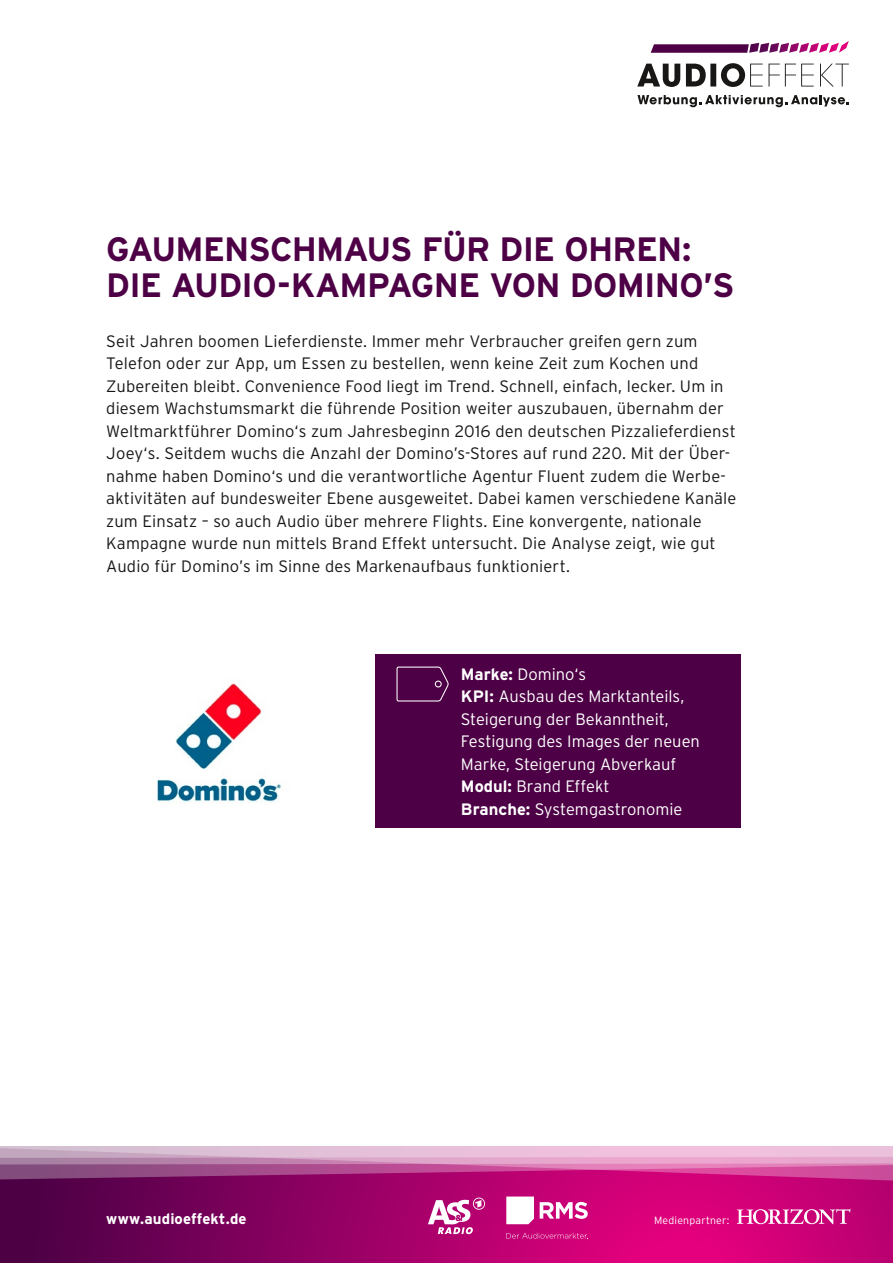
<style>
.page{position:relative;width:893px;height:1263px;background:#fff}
.page>*{position:absolute;margin:0;border:0;box-sizing:border-box;transform-origin:0 0}
.t1{font:700 33.75px/36px "Interstate";letter-spacing:-.02em;color:#4d0045}
.t2{font:300 16.5px/22.5px "Interstate";letter-spacing:.01em;color:#181716}
.t3{font:300 16.5px/22.5px "Interstate";color:#fff}
.t4{font:700 15px "Interstate";letter-spacing:.01em;color:#fff}
.t5{font:300 10.5px "Interstate";letter-spacing:.02em;color:#fff}
.s1{font-weight:700}
</style>
<div class="page">
<svg style="left:0;top:1188px;width:893px;height:75px;background:#a00066"></svg>
<svg style="left:0;top:1164px;width:893px;height:24px;background:#ac267c"></svg>
<svg style="left:0;top:1146px;width:893px;height:18px;background:#ddaecd"></svg>
<svg style="left:651px;top:41px;width:198px;height:12px"></svg>
<svg style="left:637px;top:63px;width:212px;height:24px"></svg>
<svg style="left:637px;top:95px;width:212px;height:12px"></svg>
<svg style="left:428px;top:1197px;width:57px;height:37px"></svg>
<svg style="left:506px;top:1196px;width:28px;height:28px"></svg>
<svg style="left:540px;top:1202px;width:48px;height:17px"></svg>
<svg style="left:506px;top:1233px;width:82px;height:6px"></svg>
<svg style="left:737px;top:1209px;width:113px;height:15px"></svg>
<div style="left:376px;top:654px;width:365px;height:173px;background:#4d0045"></div>
<svg style="left:396px;top:666px;width:53px;height:36px"></svg>
<div style="left:435px;top:681px;width:7px;height:6px;border:1px solid #fff;border-radius:50%"></div>
<img style="left:156px;top:683px;width:125px;height:120px">
<h1 class="t1" style="left:106px;top:231px;width:630px">GAUMENSCHMAUS FÜR DIE OHREN:<br>DIE AUDIO-KAMPAGNE VON DOMINO’S</h1>
<p class="t2" style="left:106px;top:329px;width:632px">Seit Jahren boomen Lieferdienste. Immer mehr Verbraucher greifen gern zum Telefon oder zur App, um Essen zu bestellen, wenn keine Zeit zum Kochen und Zubereiten bleibt. Convenience Food liegt im Trend. Schnell, einfach, lecker. Um in diesem Wachstumsmarkt die führende Position weiter auszubauen, übernahm der Weltmarktführer Domino‘s zum Jahresbeginn 2016 den deutschen Pizzalieferdienst Joey‘s. Seitdem wuchs die Anzahl der Domino’s-Stores auf rund 220. Mit der Über&shy;nahme haben Domino‘s und die verantwortliche Agentur Fluent zudem die Werbe&shy;aktivitäten auf bundesweiter Ebene ausgeweitet. Dabei kamen verschiedene Kanäle zum Einsatz – so auch Audio über mehrere Flights. Eine konvergente, nationale Kampagne wurde nun mittels Brand Effekt untersucht. Die Analyse zeigt, wie gut Audio für Domino’s im Sinne des Markenaufbaus funktioniert.</p>
<p class="t3" style="left:461px;top:663px;width:241px"><span class="s1">Marke:</span> Domino‘s<br><span class="s1">KPI:</span> Ausbau des Marktanteils,<br>Steigerung der Bekanntheit,<br>Festigung des Images der neuen<br>Marke, Steigerung Abverkauf<br><span class="s1">Modul:</span> Brand Effekt<br><span class="s1">Branche:</span> Systemgastronomie</p>
<p class="t4" style="left:106px;top:1209px;width:142px">www.audioeffekt.de</p>
<p class="t5" style="left:654px;top:1214px;width:77px">Medienpartner:</p>
</div>
